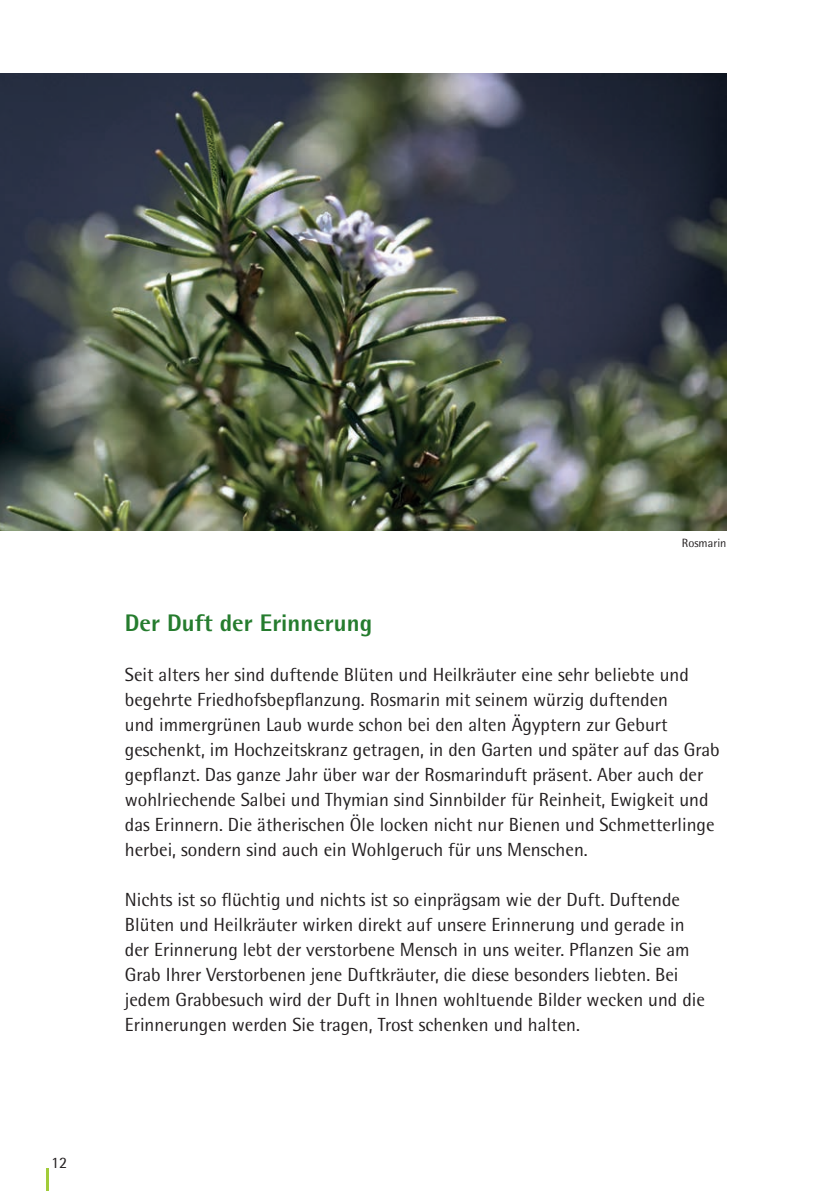
<style>
.page{position:relative;width:840px;height:1191px;background:#fff}
.page>*{position:absolute;margin:0;border:0;box-sizing:border-box;transform-origin:0 0}
.Überschriften{font:800 24px "Rotis Semi Sans Pro";color:#257c2e}
.Fließtext{font:19px/25px "Rotis Semi Sans Pro";color:#231f20}
.t1{font:16px "Rotis Semi Sans Pro";color:#231f20}
.Bildunterschrift{font:12px "Rotis Semi Sans Pro";color:#231f20}
</style>
<div class="page">
<hr style="left:46px;top:1168px;width:3px;height:23px;background:#a1cc3a">
<img style="left:0;top:74px;width:726px;height:457px">
<p class="t1" style="left:51px;top:1153px;width:18px">12</p>
<p class="Bildunterschrift" style="left:681px;top:536px;width:46px">Rosmarin</p>
<p class="Überschriften" style="left:125px;top:607px;width:249px">Der Duft der Erinnerung</p>
<p class="Fließtext" style="left:125px;top:662px;width:596px">Seit alters her sind duftende Blüten und Heilkräuter eine sehr beliebte und begehrte Friedhofsbepflanzung. Rosmarin mit seinem würzig duftenden<br>und immergrünen Laub wurde schon bei den alten Ägyptern zur Geburt geschenkt, im Hochzeitskranz getragen, in den Garten und später auf das Grab gepflanzt. Das ganze Jahr über war der Rosmarinduft präsent. Aber auch der wohlriechende Salbei und Thymian sind Sinnbilder für Reinheit, Ewigkeit und das Erinnern. Die ätherischen Öle locken nicht nur Bienen und Schmetterlinge herbei, sondern sind auch ein Wohlgeruch für uns Menschen.</p>
<p class="Fließtext" style="left:125px;top:887px;width:581px">Nichts ist so flüchtig und nichts ist so einprägsam wie der Duft. Duftende Blüten und Heilkräuter wirken direkt auf unsere Erinnerung und gerade in der Erinnerung lebt der verstorbene Mensch in uns weiter. Pflanzen Sie am Grab Ihrer Verstorbenen jene Duftkräuter, die diese besonders liebten. Bei jedem Grabbesuch wird der Duft in Ihnen wohltuende Bilder wecken und die Erinnerungen werden Sie tragen, Trost schenken und halten.</p>
</div>
